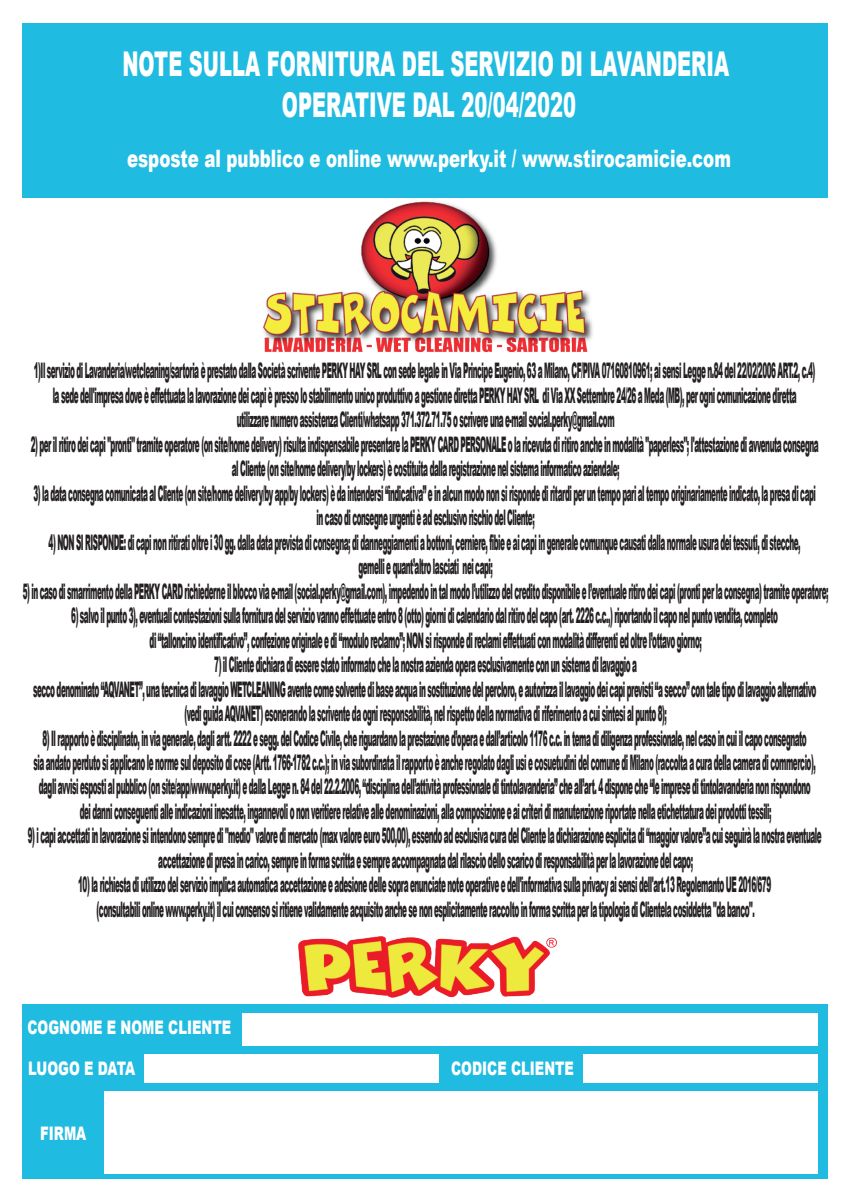
<style>
.page{position:relative;width:851px;height:1202px;background:#fff}
.page>*{position:absolute;margin:0;border:0;box-sizing:border-box;transform-origin:0 0}
.t1{font:900 34.2px/41px "Arial";color:#fff;text-align:center;scale:.57 1}
.t2{font:900 24px "Arial";color:#fff;scale:.69 1}
.t3{font:900 21.4px/24.4px "Arial";letter-spacing:-.065em;color:#231f20;text-align:center;scale:.34 1}
.t4{font:900 18.6px "Arial";color:#fff;scale:.7 1}
.t5{font:900 18.6px "Arial";letter-spacing:-.025em;color:#fff;scale:.7 1}
</style>
<div class="page">
<div style="left:23px;top:23px;width:805px;height:174px;background:#20bbe0"></div>
<div style="left:23px;top:1005px;width:805px;height:174px;background:#20bbe0"></div>
<img style="left:299px;top:936px;width:257px;height:61px">
<img style="left:259px;top:197px;width:338px;height:155px">
<div style="left:242px;top:1013px;width:575px;height:33px;background:#fff"></div>
<div style="left:144px;top:1054px;width:295px;height:29px;background:#fff"></div>
<div style="left:583px;top:1054px;width:234px;height:29px;background:#fff"></div>
<div style="left:104px;top:1091px;width:713px;height:82px;background:#fff"></div>
<h1 class="t1" style="left:122px;top:42px;width:1065px">NOTE SULLA FORNITURA DEL SERVIZIO DI LAVANDERIA<br>OPERATIVE DAL 20/04/2020</h1>
<p class="t2" style="left:127px;top:141px;width:876px">esposte al pubblico e online www.perky.it / www.stirocamicie.com</p>
<p class="t3" style="left:34px;top:358px;width:2299px">1)Il servizio di Lavanderia/wetcleaning/sartoria è prestato dalla Società scrivente PERKY HAY SRL con sede legale in Via Principe Eugenio, 63 a Milano, CF/PIVA 07160810961; ai sensi Legge n.84 del 22/02/2006 ART.2, c.4) la sede dell'impresa dove è effettuata la lavorazione dei capi è presso lo stabilimento unico produttivo a gestione diretta PERKY HAY SRL di Via XX Settembre 24/26 a Meda (MB), per ogni comunicazione diretta utilizzare numero assistenza Clienti/whatsapp 371.372.71.75 o scrivere una e-mail social.perky@gmail.com</p>
<p class="t3" style="left:31px;top:431px;width:2318px">2) per il ritiro dei capi "pronti" tramite operatore (on site/home delivery) risulta indispensabile presentare la PERKY CARD PERSONALE o la ricevuta di ritiro anche in modalità "paperless"; l'attestazione di avvenuta consegna al Cliente (on site/home delivery/by lockers) è costituita dalla registrazione nel sistema informatico aziendale;</p>
<p class="t3" style="left:33px;top:480px;width:2302px">3) la data consegna comunicata al Cliente (on site/home delivery/by app/by lockers) è da intendersi “indicativa” e in alcun modo non si risponde di ritardi per un tempo pari al tempo originariamente indicato, la presa di capi in caso di consegne urgenti è ad esclusivo rischio del Cliente;</p>
<p class="t3" style="left:49px;top:529px;width:2212px">4) NON SI RISPONDE: di capi non ritirati oltre i 30 gg. dalla data prevista di consegna; di danneggiamenti a bottoni, cerniere, fibie e ai capi in generale comunque causati dalla normale usura dei tessuti, di stecche, gemelli e quant’altro lasciati nei capi;</p>
<p class="t3" style="left:23px;top:578px;width:2370px">5) in caso di smarrimento della PERKY CARD richiederne il blocco via e-mail (social.perky@gmail.com), impedendo in tal modo l’utilizzo del credito disponibile e l’eventuale ritiro dei capi (pronti per la consegna) tramite operatore;</p>
<p class="t3" style="left:71px;top:603px;width:2079px">6) salvo il punto 3), eventuali contestazioni sulla fornitura del servizio vanno effettuate entro 8 (otto) giorni di calendario dal ritiro del capo (art. 2226 c.c.,) riportando il capo nel punto vendita, completo di “talloncino identificativo”, confezione originale e di “modulo reclamo”; NON si risponde di reclami effettuati con modalità differenti ed oltre l’ottavo giorno;</p>
<p class="t3" style="left:33px;top:652px;width:2304px">7) il Cliente dichiara di essere stato informato che la nostra azienda opera esclusivamente con un sistema di lavaggio a<br>secco denominato “AQVANET”, una tecnica di lavaggio WETCLEANING avente come solvente di base acqua in sostituzione del percloro, e autorizza il lavaggio dei capi previsti “a secco” con tale tipo di lavaggio alternativo (vedi guida AQVANET) esonerando la scrivente da ogni responsabilità, nel rispetto della normativa di riferimento a cui sintesi al punto 8);</p>
<p class="t3" style="left:34px;top:725px;width:2301px">8) Il rapporto è disciplinato, in via generale, dagli artt. 2222 e segg. del Codice Civile, che riguardano la prestazione d’opera e dall’articolo 1176 c.c. in tema di diligenza professionale, nel caso in cui il capo consegnato<br>sia andato perduto si applicano le norme sul deposito di cose (Artt. 1766-1782 c.c.); in via subordinata il rapporto è anche regolato dagli usi e cosuetudini del comune di Milano (raccolta a cura della camera di commercio), dagli avvisi esposti al pubblico (on site/app/www.perky.it) e dalla Legge n. 84 del 22.2.2006, “disciplina dell’attività professionale di tintolavanderia” che all’art. 4 dispone che “le imprese di tintolavanderia non rispondono dei danni conseguenti alle indicazioni inesatte, ingannevoli o non veritiere relative alle denominazioni, alla composizione e ai criteri di manutenzione riportate nella etichettatura dei prodotti tessili;</p>
<p class="t3" style="left:28px;top:823px;width:2335px">9) i capi accettati in lavorazione si intendono sempre di "medio" valore di mercato (max valore euro 500,00), essendo ad esclusiva cura del Cliente la dichiarazione esplicita di “maggior valore”a cui seguirà la nostra eventuale accettazione di presa in carico, sempre in forma scritta e sempre accompagnata dal rilascio dello scarico di responsabilità per la lavorazione del capo;</p>
<p class="t3" style="left:78px;top:872px;width:2038px">10) la richiesta di utilizzo del servizio implica automatica accettazione e adesione delle sopra enunciate note operative e dell'informativa sulla privacy ai sensi dell'art.13 Regolemanto UE 2016/679 (consultabili online www.perky.it) il cui consenso si ritiene validamente acquisito anche se non esplicitamente raccolto in forma scritta per la tipologia di Clientela cosiddetta "da banco".</p>
<p class="t4" style="left:27px;top:1014px;width:292px">COGNOME E NOME CLIENTE</p>
<p class="t5" style="left:28px;top:1055px;width:154px">LUOGO E DATA</p>
<p class="t4" style="left:451px;top:1055px;width:177px">CODICE CLIENTE</p>
<p class="t4" style="left:40px;top:1120px;width:68px">FIRMA</p>
</div>
